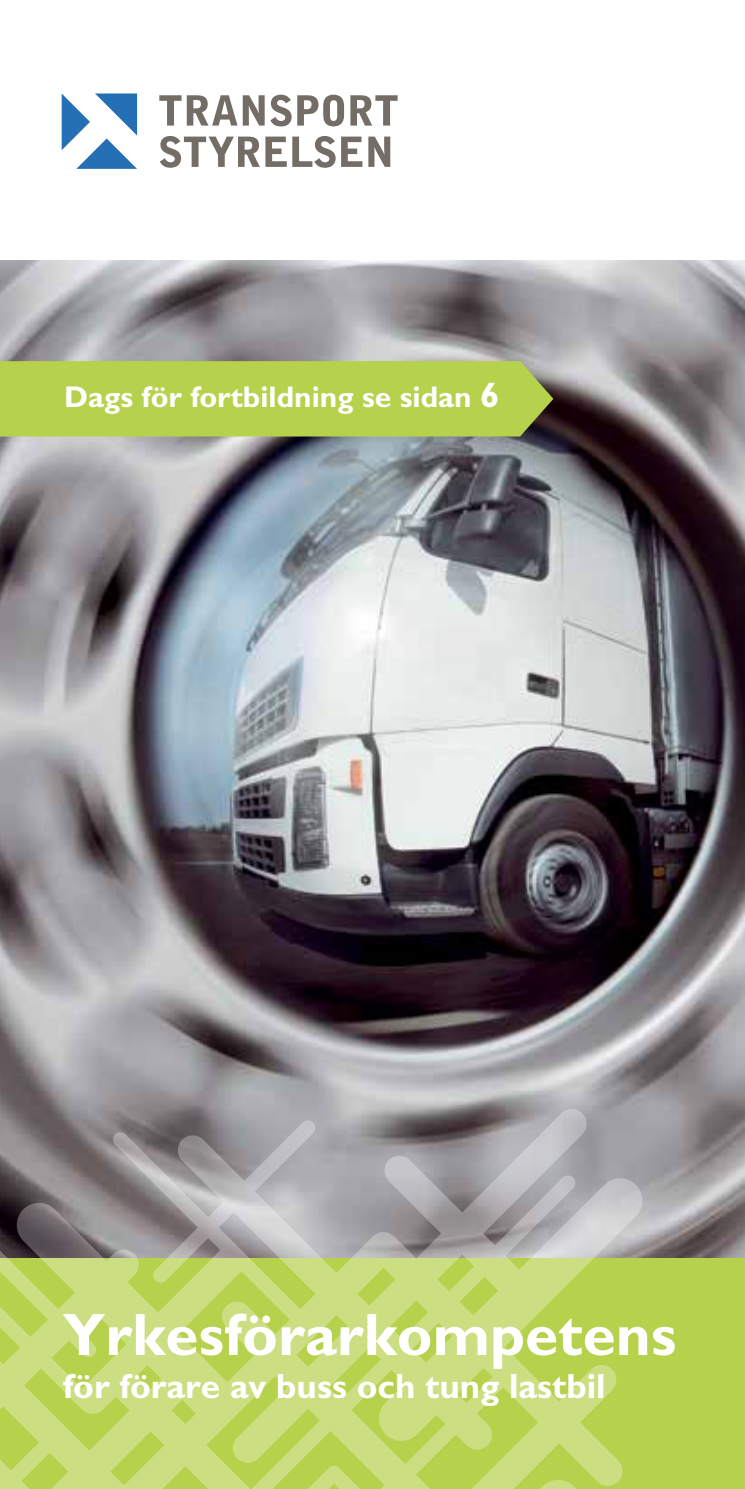
<style>
.page{position:relative;width:745px;height:1489px;background:#fff}
.page>*{position:absolute;margin:0;border:0;box-sizing:border-box;transform-origin:0 0}
.t1{font:700 60px "Gill Alt One";color:#fff}
.t2{font:700 35px "Gill Alt One";color:#fff}
.t3{font:700 30px "Gill Alt One";color:#fff}
.s1{font-size:35px}
</style>
<div class="page">
<img style="left:0;top:261px;width:744px;height:997px">
<div style="left:0;top:1258px;width:744px;height:230px;background:#b6d14c"></div>
<div style="left:0;top:361px;width:553px;height:75px;background:#b6d14c"></div>
<svg style="left:62px;top:93px;width:75px;height:76px"></svg>
<svg style="left:159px;top:95px;width:238px;height:31px"></svg>
<svg style="left:160px;top:136px;width:230px;height:32px"></svg>
<svg style="left:0;top:1107px;width:644px;height:381px"></svg>
<p class="t3" style="left:64px;top:379px;width:436px">Dags för fortbildning se sidan <span class="s1">6</span></p>
<h1 class="t1" style="left:63px;top:1299px;width:615px">Yrkesförarkompetens</h1>
<p class="t2" style="left:63px;top:1364px;width:544px">för förare av buss och tung lastbil</p>
</div>
